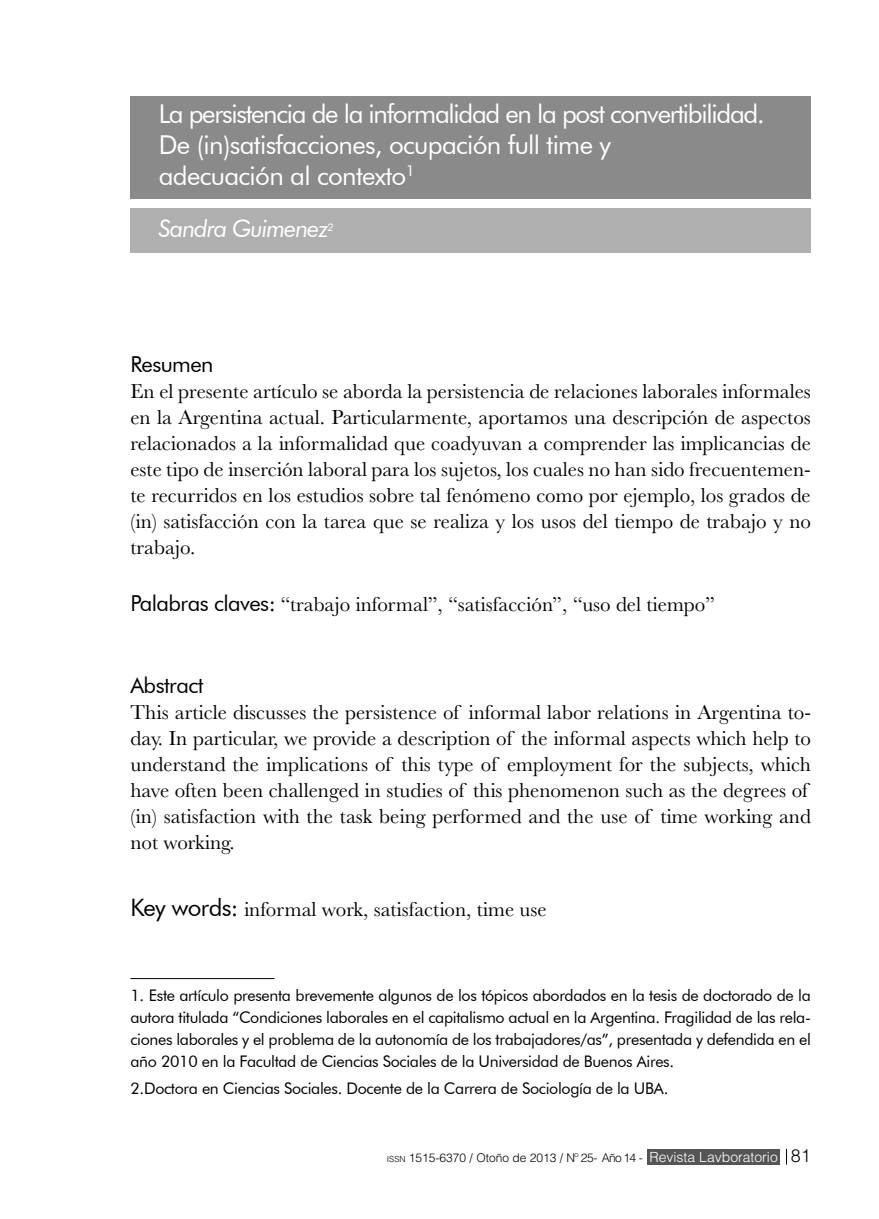
<style>
.page{position:relative;width:879px;height:1219px;background:#fff}
.page>*{position:absolute;margin:0;border:0;box-sizing:border-box;transform-origin:0 0}
.t1{font:26px/30.6px "Futura BT";letter-spacing:-.025em;color:#fff}
.t2{font:italic 24px "Futura BT";letter-spacing:-.045em;color:#fff}
.t3{font:22px "Futura BT";letter-spacing:-.025em;color:#000}
.t4{font:21px/26px "Baskerville MT Std";color:#000;text-align:justify}
.t5{font:16px/22px "Futura BT";letter-spacing:-.02em;color:#000;text-align:justify}
.t6{font:300 12px "Helvetica LT Std";color:#000}
.t7{font:italic 10.4px "Futura BT";color:#fff}
.s1{font-family:"Futura BT";font-size:22px}
.s2{font-family:"Futura BT";font-size:24px}
.s3{font-size:8.4px}
.s4{font-size:14px;color:#fff}
.s5{font-size:18px}
</style>
<div class="page">
<svg style="left:786px;top:1149px;width:1px;height:16px"></svg>
<div style="left:646px;top:1149px;width:133px;height:16px;background:#555"></div>
<svg style="left:715px;top:1163px;width:15px;height:1px"></svg>
<div style="left:130px;top:208px;width:681px;height:44px;background:#afafaf"></div>
<div style="left:130px;top:96px;width:681px;height:102px;background:#8a8a8a"></div>
<hr style="left:130px;top:978px;width:144px;height:1px;background:#000">
<p class="t1" style="left:159px;top:99px;width:607px">La persistencia de la informalidad en la post convertibilidad.<br>De (in)satisfacciones, ocupación full time y<br>adecuación al contexto<sup>1</sup></p>
<p class="t2" style="left:159px;top:214px;width:171px">Sandra Guimenez</p>
<p class="t7" style="left:328px;top:221px;width:8px">2</p>
<p class="t3" style="left:130px;top:351px;width:84px">Resumen</p>
<p class="t4" style="left:130px;top:378px;width:682px">En el presente artículo se aborda la persistencia de relaciones laborales informales en la Argentina actual. Particularmente, aportamos una descripción de aspectos relacionados a la informalidad que coadyuvan a comprender las implicancias de este tipo de inserción laboral para los sujetos, los cuales no han sido frecuentemen&shy;te recurridos en los estudios sobre tal fenómeno como por ejemplo, los grados de (in) satisfacción con la tarea que se realiza y los usos del tiempo de trabajo y no trabajo.</p>
<p class="t4" style="left:130px;top:591px;width:586px"><span class="s1">Palabras claves:</span> “trabajo informal”, “satisfacción”, “uso del tiempo”</p>
<p class="t3" style="left:130px;top:672px;width:74px">Abstract</p>
<p class="t4" style="left:130px;top:699px;width:682px;text-align:left">This article discusses the persistence of informal labor relations in Argentina to&shy;day. In particular, we provide a description of the informal aspects which help to understand the implications of this type of employment for the subjects, which have often been challenged in studies of this phenomenon such as the degrees of (in) satisfaction with the task being performed and the use of time working and not working.</p>
<p class="t4" style="left:130px;top:896px;width:418px"><span class="s2">Key words:</span> informal work, satisfaction, time use</p>
<p class="t5" style="left:130px;top:984px;width:682px">1. Este artículo presenta brevemente algunos de los tópicos abordados en la tesis de doctorado de la autora titulada “Condiciones laborales en el capitalismo actual en la Argentina. Fragilidad de las rela&shy;ciones laborales y el problema de la autonomía de los trabajadores/as”, presentada y defendida en el año 2010 en la Facultad de Ciencias Sociales de la Universidad de Buenos Aires.</p>
<p class="t5" style="left:130px;top:1077px;width:539px">2.Doctora en Ciencias Sociales. Docente de la Carrera de Sociología de la UBA.</p>
<p class="t6" style="left:387px;top:1150px;width:425px"><span class="s3">ISSN</span> 1515-6370 / Otoño de 2013 / Nº 25- Año 14 - <span class="s4">Revista Lavboratorio</span> <span class="s5">81</span></p>
</div>
